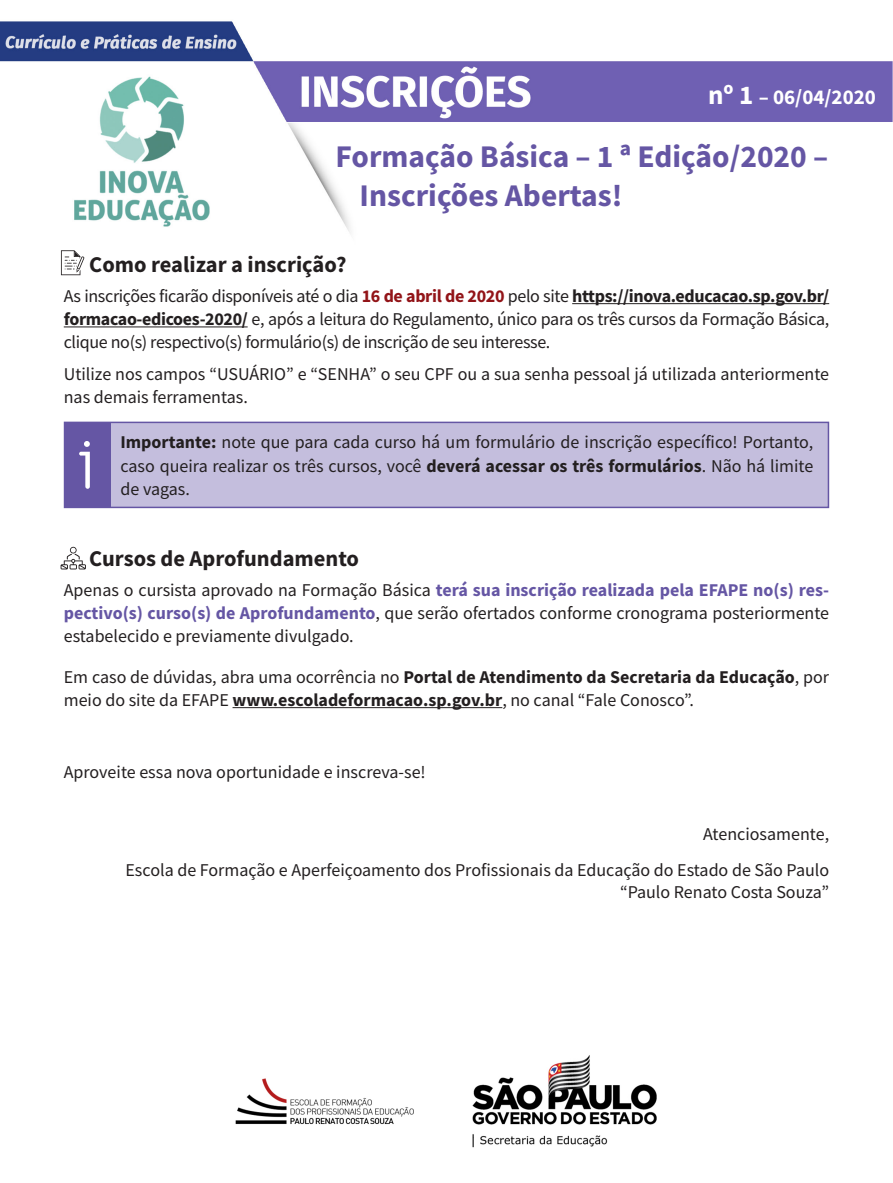
<style>
.page{position:relative;width:893px;height:1183px;background:#fff}
.page>*{position:absolute;margin:0;border:0;box-sizing:border-box;transform-origin:0 0}
.Titulo{font:700 31.5px/39px "Source Sans Pro";color:#6556a4}
.intertitulo{font:700 22.5px "Source Sans Pro";color:#231f20}
.t1{font:700 21px "Source Sans Pro";color:#fff}
.texto_corrido{font:18px/23.2px "Source Sans Pro";color:#231f20;text-align:justify}
.s1{font-size:27px}
.s2{font-weight:700;color:#921418}
.s3{font-weight:700}
.s4{font-weight:700;color:#6556a4}
</style>
<div class="page">
<img style="left:0;top:21px;width:893px;height:237px">
<hr style="left:572px;top:303px;width:257px;height:1px;background:#231f20">
<hr style="left:64px;top:326px;width:184px;height:1px;background:#231f20">
<hr style="left:233px;top:707px;width:269px;height:1px;background:#231f20">
<svg style="left:61px;top:250px;width:23px;height:25px"></svg>
<div style="left:64px;top:421px;width:765px;height:87px;background:#c4bedd;border:2px solid #6556a4"></div>
<div style="left:64px;top:422px;width:47px;height:85px;background:#6556a4"></div>
<svg style="left:79px;top:441px;width:11px;height:47px"></svg>
<svg style="left:61px;top:546px;width:25px;height:23px"></svg>
<img style="left:235px;top:1055px;width:422px;height:93px">
<p class="t1" style="left:708px;top:83px;width:169px"><span class="s1">nº 1</span> – 06/04/2020</p>
<p class="Titulo" style="left:360px;top:137px;width:470px;text-indent:-24px">Formação Básica – 1 ª Edição/2020 –<br>Inscrições Abertas!</p>
<p class="intertitulo" style="left:89px;top:249px;width:259px">Como realizar a inscrição?</p>
<p class="texto_corrido" style="left:64px;top:284px;width:767px">As inscrições ficarão disponíveis até o dia <span class="s2">16 de abril de 2020</span> pelo site <span class="s3">https://inova.educacao.sp.gov.br/ formacao-edicoes-2020/</span> e, após a leitura do Regulamento, único para os três cursos da Formação Básica, clique no(s) respectivo(s) formulário(s) de inscrição de seu interesse.</p>
<p class="texto_corrido" style="left:64px;top:362px;width:767px">Utilize nos campos “USUÁRIO” e “SENHA” o seu CPF ou a sua senha pessoal já utilizada anteriormente nas demais ferramentas.</p>
<p class="texto_corrido" style="left:120px;top:430px;width:694px"><span class="s3">Importante:</span> note que para cada curso há um formulário de inscrição específico! Portanto, caso queira realizar os três cursos, você <span class="s3">deverá acessar os três formulários</span>. Não há limite de vagas.</p>
<p class="intertitulo" style="left:89px;top:543px;width:271px">Cursos de Aprofundamento</p>
<p class="texto_corrido" style="left:64px;top:578px;width:767px">Apenas o cursista aprovado na Formação Básica <span class="s4">terá sua inscrição realizada pela EFAPE no(s) res&shy;pectivo(s) curso(s) de Aprofundamento</span>, que serão ofertados conforme cronograma posteriormente estabelecido e previamente divulgado.</p>
<p class="texto_corrido" style="left:64px;top:664px;width:767px">Em caso de dúvidas, abra uma ocorrência no <span class="s3">Portal de Atendimento da Secretaria da Educação</span>, por meio do site da EFAPE <span class="s3">www.escoladeformacao.sp.gov.br</span>, no canal “Fale Conosco”.</p>
<p class="texto_corrido" style="left:64px;top:760px;width:364px">Aproveite essa nova oportunidade e inscreva-se!</p>
<p class="texto_corrido" style="left:703px;top:821px;width:128px">Atenciosamente,</p>
<p class="texto_corrido" style="left:125px;top:858px;width:705px">Escola de Formação e Aperfeiçoamento dos Profissionais da Educação do Estado de São Paulo</p>
<p class="texto_corrido" style="left:620px;top:880px;width:211px">“Paulo Renato Costa Souza”</p>
</div>
